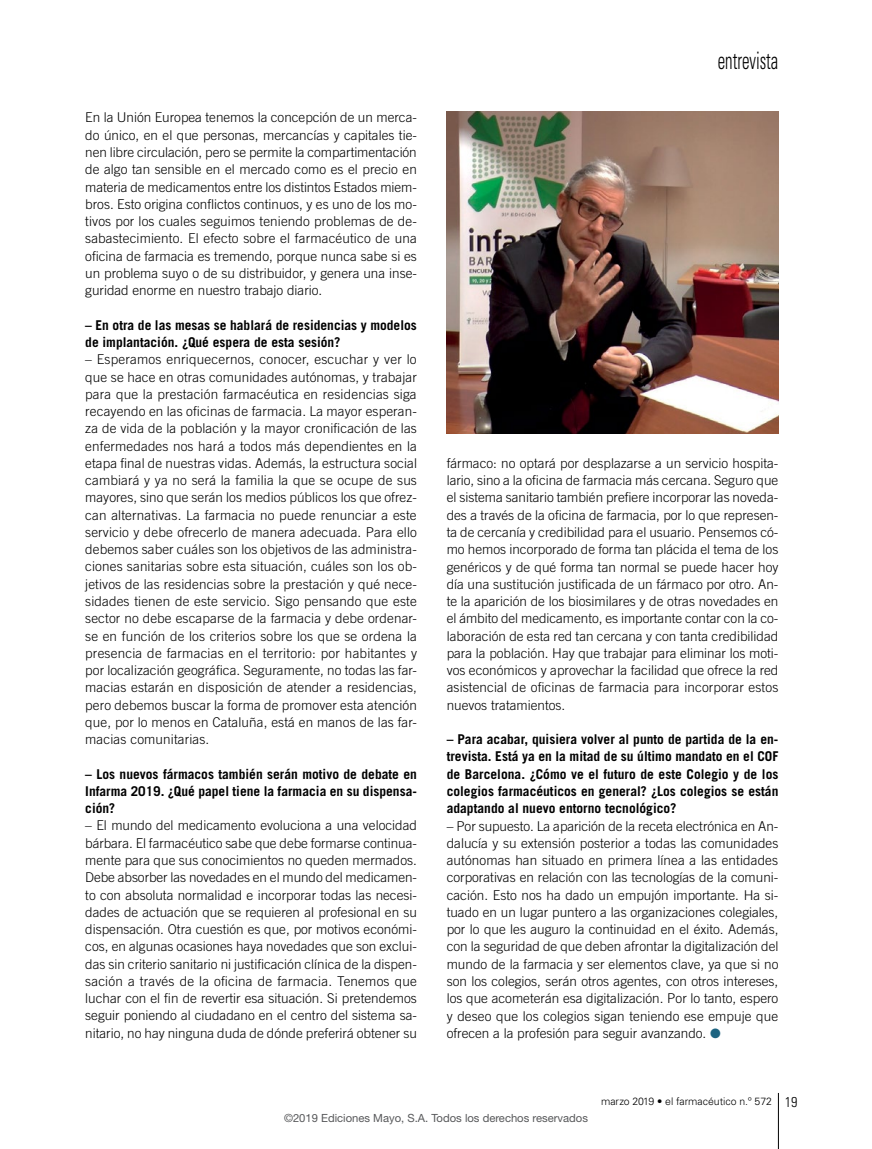
<style>
.page{position:relative;width:872px;height:1149px;background:#fff}
.page>*{position:absolute;margin:0;border:0;box-sizing:border-box;transform-origin:0 0}
.t1{font:300 condensed 24px "Univers LT Std";color:#000;scale:.7 1}
.t2{font:300 13.5px/17.2px "Trade Gothic LT Std";color:#000;text-align:justify}
.t3{font:700 13.5px/17.2px "Trade Gothic LT Std";color:#000;text-align:justify}
.t4{font:11.25px "Helvetica Neue LT Std";color:#58595b}
.t5{font:300 10.5px "Univers LT Std";color:#000}
.s1{color:#1d6481}
.s2{font-stretch:condensed;font-size:14.25px}
</style>
<div class="page">
<hr style="left:778px;top:1092px;width:1px;height:56px;background:#000">
<img style="left:446px;top:112px;width:332px;height:321px">
<p class="t2" style="left:85px;top:109px;width:333px">En la Unión Europea tenemos la concepción de un merca&shy;do único, en el que personas, mercancías y capitales tie&shy;nen libre circulación, pero se permite la compartimentación de algo tan sensible en el mercado como es el precio en materia de medicamentos entre los distintos Estados miem&shy;bros. Esto origina conflictos continuos, y es uno de los mo&shy;tivos por los cuales seguimos teniendo problemas de de&shy;sabastecimiento. El efecto sobre el farmacéutico de una oficina de farmacia es tremendo, porque nunca sabe si es un problema suyo o de su distribuidor, y genera una inse&shy;guridad enorme en nuestro trabajo diario.</p>
<p class="t3" style="left:85px;top:316px;width:333px">– En otra de las mesas se hablará de residencias y modelos de implantación. ¿Qué espera de esta sesión?</p>
<p class="t2" style="left:85px;top:350px;width:333px">– Esperamos enriquecernos, conocer, escuchar y ver lo que se hace en otras comunidades autónomas, y trabajar para que la prestación farmacéutica en residencias siga recayendo en las oficinas de farmacia. La mayor esperan&shy;za de vida de la población y la mayor cronificación de las enfermedades nos hará a todos más dependientes en la etapa final de nuestras vidas. Además, la estructura social cambiará y ya no será la familia la que se ocupe de sus mayores, sino que serán los medios públicos los que ofrez&shy;can alternativas. La farmacia no puede renunciar a este servicio y debe ofrecerlo de manera adecuada. Para ello debemos saber cuáles son los objetivos de las administra&shy;ciones sanitarias sobre esta situación, cuáles son los ob&shy;jetivos de las residencias sobre la prestación y qué nece&shy;sidades tienen de este servicio. Sigo pensando que este sector no debe escaparse de la farmacia y debe ordenar&shy;se en función de los criterios sobre los que se ordena la presencia de farmacias en el territorio: por habitantes y por localización geográfica. Seguramente, no todas las far&shy;macias estarán en disposición de atender a residencias, pero debemos buscar la forma de promover esta atención que, por lo menos en Cataluña, está en manos de las far&shy;macias comunitarias.</p>
<p class="t3" style="left:85px;top:764px;width:333px">– Los nuevos fármacos también serán motivo de debate en Infarma 2019. ¿Qué papel tiene la farmacia en su dispensa&shy;ción?</p>
<p class="t2" style="left:85px;top:816px;width:333px">– El mundo del medicamento evoluciona a una velocidad bárbara. El farmacéutico sabe que debe formarse continua&shy;mente para que sus conocimientos no queden mermados.<br>Debe absorber las novedades en el mundo del medicamen&shy;to con absoluta normalidad e incorporar todas las necesi&shy;dades de actuación que se requieren al profesional en su dispensación. Otra cuestión es que, por motivos económi&shy;cos, en algunas ocasiones haya novedades que son exclui&shy;das sin criterio sanitario ni justificación clínica de la dispen&shy;sación a través de la oficina de farmacia. Tenemos que luchar con el fin de revertir esa situación. Si pretendemos seguir poniendo al ciudadano en el centro del sistema sa&shy;nitario, no hay ninguna duda de dónde preferirá obtener su</p>
<h1 class="t1" style="left:717px;top:46px;width:88px">entrevista</h1>
<p class="t2" style="left:447px;top:454px;width:333px">fármaco: no optará por desplazarse a un servicio hospita&shy;lario, sino a la oficina de farmacia más cercana. Seguro que el sistema sanitario también prefiere incorporar las noveda&shy;des a través de la oficina de farmacia, por lo que represen&shy;ta de cercanía y credibilidad para el usuario. Pensemos có&shy;mo hemos incorporado de forma tan plácida el tema de los genéricos y de qué forma tan normal se puede hacer hoy día una sustitución justificada de un fármaco por otro. An&shy;te la aparición de los biosimilares y de otras novedades en el ámbito del medicamento, es importante contar con la co&shy;laboración de esta red tan cercana y con tanta credibilidad para la población. Hay que trabajar para eliminar los moti&shy;vos económicos y aprovechar la facilidad que ofrece la red asistencial de oficinas de farmacia para incorporar estos nuevos tratamientos.</p>
<p class="t3" style="left:447px;top:730px;width:333px">– Para acabar, quisiera volver al punto de partida de la en&shy;trevista. Está ya en la mitad de su último mandato en el COF de Barcelona. ¿Cómo ve el futuro de este Colegio y de los colegios farmacéuticos en general? ¿Los colegios se están adaptando al nuevo entorno tecnológico?</p>
<p class="t2" style="left:447px;top:816px;width:333px">– Por supuesto. La aparición de la receta electrónica en An&shy;dalucía y su extensión posterior a todas las comunidades autónomas han situado en primera línea a las entidades corporativas en relación con las tecnologías de la comuni&shy;cación. Esto nos ha dado un empujón importante. Ha si&shy;tuado en un lugar puntero a las organizaciones colegiales, por lo que les auguro la continuidad en el éxito. Además, con la seguridad de que deben afrontar la digitalización del mundo de la farmacia y ser elementos clave, ya que si no son los colegios, serán otros agentes, con otros intereses, los que acometerán esa digitalización. Por lo tanto, espero y deseo que los colegios sigan teniendo ese empuje que ofrecen a la profesión para seguir avanzando. <span class="s1">●</span></p>
<p class="t5" style="left:601px;top:1094px;width:198px">marzo 2019 • el farmacéutico n.º 572 <span class="s2">19</span></p>
<p class="t4" style="left:284px;top:1111px;width:305px">©2019 Ediciones Mayo, S.A. Todos los derechos reservados</p>
</div>
